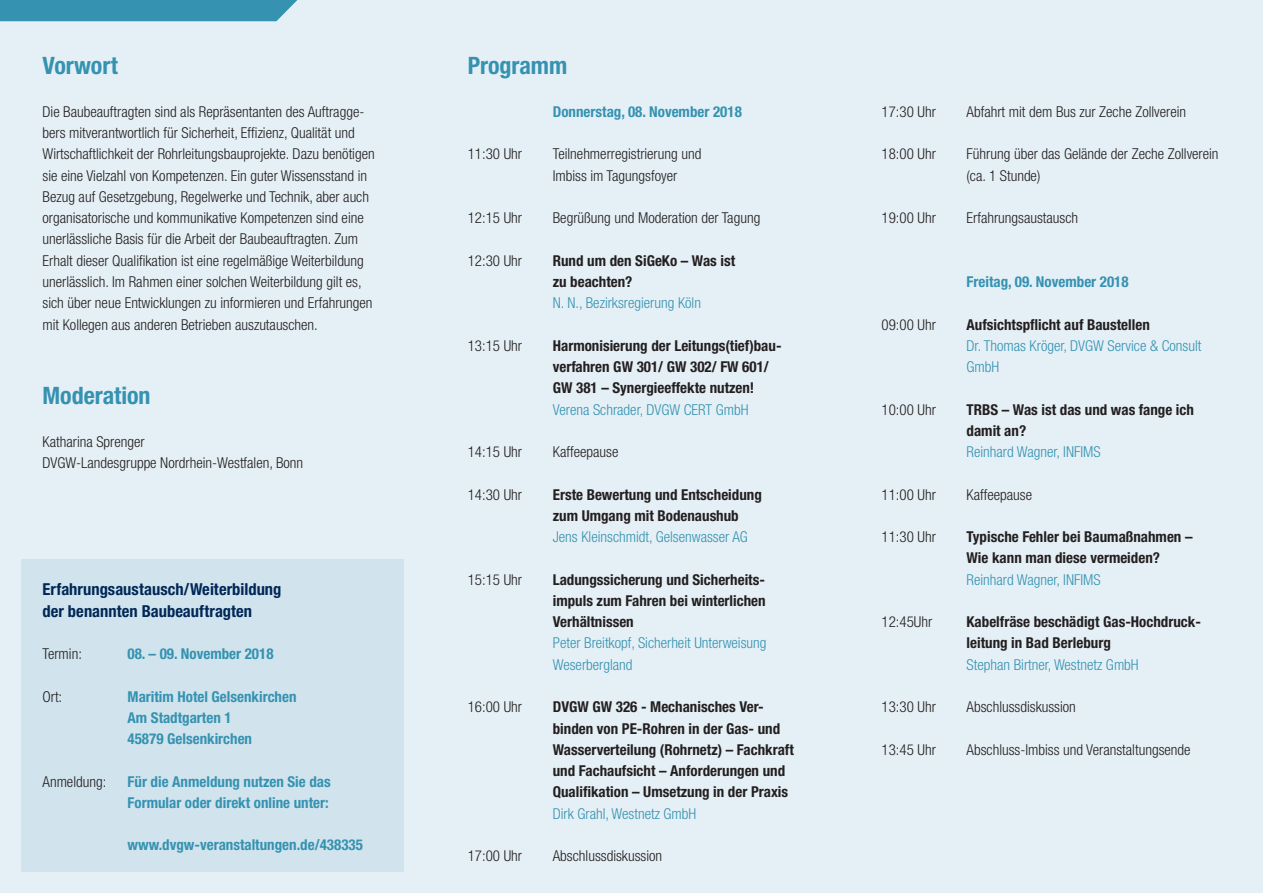
<style>
.page{position:relative;width:1263px;height:893px;background:#e5f0f6}
.page>*{position:absolute;margin:0;border:0;box-sizing:border-box;transform-origin:0 0}
.t1{font:700 condensed 24px "Helvetica Neue LT Pro";color:#3592b1}
.t2{font:700 condensed 16.5px/21.3px "Helvetica Neue LT Pro";letter-spacing:.005em;color:#002756}
.t3{font:300 condensed 15px/21.3px "Helvetica Neue LT Pro";color:#231f20}
.t4{font:700 condensed 15px/21.3px "Helvetica Neue LT Pro";color:#231f20}
.t5{font:300 condensed 15px/21.3px "Helvetica Neue LT Pro";color:#3592b1}
.t6{font:700 condensed 15px/21.3px "Helvetica Neue LT Pro";color:#3592b1}
</style>
<div class="page">
<div style="left:0;top:0;width:297px;height:21px;background:#3592b1"></div>
<div style="left:21px;top:559px;width:383px;height:313px;background:#d1e4ed"></div>
<h1 class="t1" style="left:43px;top:52px;width:77px">Vorwort</h1>
<p class="t3" style="left:43px;top:101px;width:334px">Die Baubeauftragten sind als Repräsentanten des Auftragge&shy;bers mitverantwortlich für Sicherheit, Effizienz, Qualität und Wirtschaftlichkeit der Rohrleitungsbauprojekte. Dazu benötigen sie eine Vielzahl von Kompetenzen. Ein guter Wissensstand in Bezug auf Gesetzgebung, Regelwerke und Technik, aber auch organisatorische und kommunikative Kompetenzen sind eine unerlässliche Basis für die Arbeit der Baubeauftragten. Zum Erhalt dieser Qualifikation ist eine regelmäßige Weiterbildung unerlässlich. Im Rahmen einer solchen Weiterbildung gilt es, sich über neue Entwicklungen zu informieren und Erfahrungen mit Kollegen aus anderen Betrieben auszutauschen.</p>
<h1 class="t1" style="left:43px;top:381px;width:110px">Moderation</h1>
<p class="t3" style="left:43px;top:430px;width:262px">Katharina Sprenger<br>DVGW-Landesgruppe Nordrhein-Westfalen, Bonn</p>
<p class="t2" style="left:43px;top:579px;width:240px">Erfahrungsaustausch/Weiterbildung der benannten Baubeauftragten</p>
<p class="t3" style="left:43px;top:643px;width:41px">Termin:</p>
<p class="t6" style="left:128px;top:643px;width:147px">08. – 09. November 2018</p>
<p class="t3" style="left:43px;top:686px;width:21px">Ort:</p>
<p class="t6" style="left:128px;top:686px;width:171px">Maritim Hotel Gelsenkirchen<br>Am Stadtgarten 1<br>45879 Gelsenkirchen</p>
<p class="t3" style="left:43px;top:771px;width:65px">Anmeldung:</p>
<p class="t6" style="left:128px;top:771px;width:205px">Für die Anmeldung nutzen Sie das<br>Formular oder direkt online unter:</p>
<p class="t6" style="left:128px;top:834px;width:237px">www.dvgw-veranstaltungen.de/438335</p>
<h1 class="t1" style="left:468px;top:52px;width:101px">Programm</h1>
<p class="t6" style="left:553px;top:101px;width:191px">Donnerstag, 08. November 2018</p>
<p class="t3" style="left:468px;top:143px;width:56px">11:30 Uhr</p>
<p class="t3" style="left:553px;top:143px;width:150px">Teilnehmerregistrierung und<br>Imbiss im Tagungsfoyer</p>
<p class="t3" style="left:468px;top:207px;width:56px">12:15 Uhr</p>
<p class="t3" style="left:553px;top:207px;width:209px">Begrüßung und Moderation der Tagung</p>
<p class="t3" style="left:468px;top:250px;width:56px">12:30 Uhr</p>
<p class="t4" style="left:553px;top:250px;width:184px">Rund um den SiGeKo – Was ist zu beachten?</p>
<p class="t5" style="left:553px;top:292px;width:150px">N. N., Bezirksregierung Köln</p>
<p class="t3" style="left:468px;top:335px;width:56px">13:15 Uhr</p>
<p class="t4" style="left:553px;top:335px;width:230px">Harmonisierung der Leitungs(tief)bau&shy;verfahren GW 301/ GW 302/ FW 601/<br>GW 381 – Synergieeffekte nutzen!</p>
<p class="t5" style="left:553px;top:399px;width:197px">Verena Schrader, DVGW CERT GmbH</p>
<p class="t3" style="left:468px;top:441px;width:56px">14:15 Uhr</p>
<p class="t3" style="left:553px;top:441px;width:67px">Kaffeepause</p>
<p class="t3" style="left:468px;top:484px;width:56px">14:30 Uhr</p>
<p class="t4" style="left:553px;top:484px;width:211px">Erste Bewertung und Entscheidung zum Umgang mit Bodenaushub</p>
<p class="t5" style="left:553px;top:526px;width:197px">Jens Kleinschmidt, Gelsenwasser AG</p>
<p class="t3" style="left:468px;top:569px;width:56px">15:15 Uhr</p>
<p class="t4" style="left:553px;top:569px;width:214px;text-align:justify">Ladungssicherung und Sicherheits&shy;impuls zum Fahren bei winterlichen Verhältnissen</p>
<p class="t5" style="left:553px;top:632px;width:215px">Peter Breitkopf, Sicherheit Unterweisung<br>Weserbergland</p>
<p class="t3" style="left:468px;top:696px;width:56px">16:00 Uhr</p>
<p class="t4" style="left:553px;top:696px;width:242px">DVGW GW 326 - Mechanisches Ver&shy;binden von PE-Rohren in der Gas- und Wasserverteilung (Rohrnetz) – Fachkraft und Fachaufsicht – Anforderungen und Qualifikation – Umsetzung in der Praxis</p>
<p class="t5" style="left:553px;top:802px;width:145px">Dirk Grahl, Westnetz GmbH</p>
<p class="t3" style="left:468px;top:845px;width:56px">17:00 Uhr</p>
<p class="t3" style="left:553px;top:845px;width:111px">Abschlussdiskussion</p>
<p class="t3" style="left:881px;top:101px;width:56px">17:30 Uhr</p>
<p class="t3" style="left:966px;top:101px;width:221px">Abfahrt mit dem Bus zur Zeche Zollverein</p>
<p class="t3" style="left:881px;top:143px;width:56px">18:00 Uhr</p>
<p class="t3" style="left:966px;top:143px;width:253px">Führung über das Gelände der Zeche Zollverein (ca. 1 Stunde)</p>
<p class="t3" style="left:881px;top:207px;width:56px">19:00 Uhr</p>
<p class="t3" style="left:966px;top:207px;width:113px">Erfahrungsaustausch</p>
<p class="t6" style="left:966px;top:271px;width:164px">Freitag, 09. November 2018</p>
<p class="t3" style="left:881px;top:314px;width:56px">09:00 Uhr</p>
<p class="t4" style="left:966px;top:314px;width:185px">Aufsichtspflicht auf Baustellen</p>
<p class="t5" style="left:966px;top:335px;width:236px">Dr. Thomas Kröger, DVGW Service &amp; Consult<br>GmbH</p>
<p class="t3" style="left:881px;top:399px;width:56px">10:00 Uhr</p>
<p class="t4" style="left:966px;top:399px;width:229px">TRBS – Was ist das und was fange ich damit an?</p>
<p class="t5" style="left:966px;top:441px;width:136px">Reinhard Wagner, INFIMS</p>
<p class="t3" style="left:881px;top:484px;width:56px">11:00 Uhr</p>
<p class="t3" style="left:966px;top:484px;width:67px">Kaffeepause</p>
<p class="t3" style="left:881px;top:526px;width:56px">11:30 Uhr</p>
<p class="t4" style="left:966px;top:526px;width:227px">Typische Fehler bei Baumaßnahmen –<br>Wie kann man diese vermeiden?</p>
<p class="t5" style="left:966px;top:569px;width:136px">Reinhard Wagner, INFIMS</p>
<p class="t3" style="left:881px;top:611px;width:52px">12:45Uhr</p>
<p class="t4" style="left:966px;top:611px;width:236px">Kabelfräse beschädigt Gas-Hochdruck&shy;leitung in Bad Berleburg</p>
<p class="t5" style="left:966px;top:654px;width:174px">Stephan Birtner, Westnetz GmbH</p>
<p class="t3" style="left:881px;top:696px;width:56px">13:30 Uhr</p>
<p class="t3" style="left:966px;top:696px;width:111px">Abschlussdiskussion</p>
<p class="t3" style="left:881px;top:739px;width:56px">13:45 Uhr</p>
<p class="t3" style="left:966px;top:739px;width:226px">Abschluss-Imbiss und Veranstaltungsende</p>
</div>
